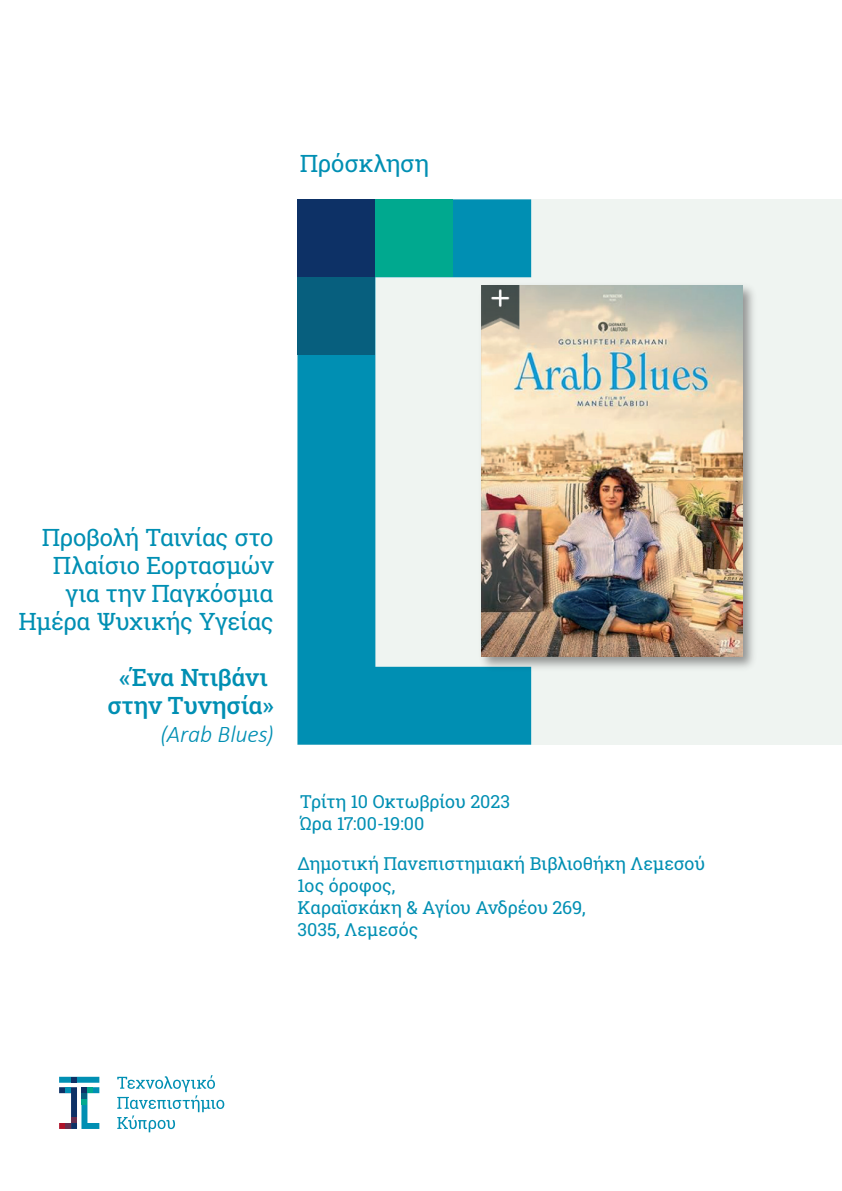
<style>
.page{position:relative;width:842px;height:1191px;background:#fff}
.page>*{position:absolute;margin:0;border:0;box-sizing:border-box;transform-origin:0 0}
.t1{font:24px/28px "Roboto Slab";letter-spacing:-.015em;color:#008fb3;text-align:right}
.t2{font:italic 300 24px "Calibri";letter-spacing:-.01em;color:#008fb3}
.t3{font:18px/22px "Roboto Slab";letter-spacing:-.005em;color:#008fb3}
</style>
<div class="page">
<div style="left:297px;top:199px;width:545px;height:545px;background:#eff4f1"></div>
<svg style="left:297px;top:199px;width:234px;height:545px;fill:#008fb3"></svg>
<div style="left:375px;top:199px;width:78px;height:78px;background:#00a98f"></div>
<div style="left:297px;top:199px;width:78px;height:78px;background:#0d3166"></div>
<div style="left:297px;top:277px;width:78px;height:78px;background:#075f7e"></div>
<svg style="left:59px;top:1076px;width:40px;height:53px"></svg>
<svg style="left:117px;top:1075px;width:107px;height:57px"></svg>
<img style="left:476px;top:280px;width:278px;height:394px">
<img style="left:481px;top:286px;width:262px;height:370px">
<h1 class="t1" style="left:300px;top:148px;width:131px">Πρόσκληση</h1>
<h1 class="t1" style="left:19px;top:523px;width:257px">Προβολή Ταινίας στο<br>Πλαίσιο Εορτασμών για την Παγκόσμια<br>Ημέρα Ψυχικής Υγείας</h1>
<h1 class="t1" style="left:107px;top:663px;width:168px;text-align:center">«Ένα Ντιβάνι στην Τυνησία»</h1>
<h1 class="t2" style="left:160px;top:719px;width:115px">(Arab Blues)</h1>
<p class="t3" style="left:300px;top:790px;width:212px">Tρίτη 10 Οκτωβρίου 2023<br>Ώρα 17:00-19:00</p>
<p class="t3" style="left:297px;top:852px;width:409px">∆ημοτική Πανεπιστημιακή Βιβλιοθήκη Λεμεσού<br>1ος όροφος,<br>Καραϊσκάκη &amp; Αγίου Ανδρέου 269,<br>3035, Λεμεσός</p>
</div>
